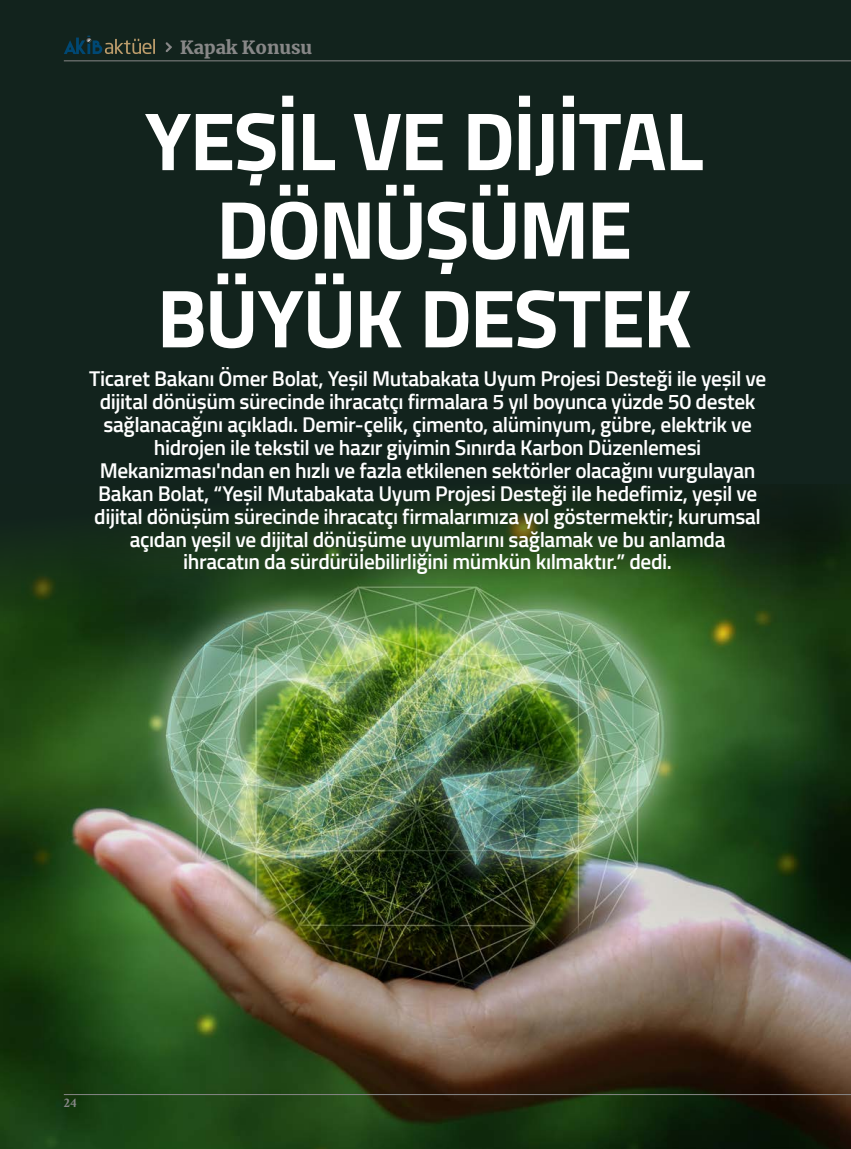
<style>
.page{position:relative;width:851px;height:1149px;background:#fff}
.page>*{position:absolute;margin:0;border:0;box-sizing:border-box;transform-origin:0 0}
.t1{font:700 82.5px/88.5px "Titillium Web";letter-spacing:-.03em;color:#fff;text-align:center}
.t2{font:600 21.3px/23px "Titillium Web";letter-spacing:-.02em;color:#fff;text-align:center}
.t3{font:900 18px "Merriweather";color:#878787}
.t4{font:700 13.5px "Crimson Text";color:#878787}
</style>
<div class="page">
<div style="left:0;top:0;width:850px;height:1148px;background:#12231d"></div>
<img style="left:0;top:497px;width:850px;height:651px">
<hr style="left:64px;top:60px;width:786px;height:1px;background:#878787">
<svg style="left:64px;top:36px;width:91px;height:18px"></svg>
<svg style="left:165px;top:42px;width:7px;height:10px"></svg>
<hr style="left:64px;top:1093px;width:786px;height:1px;background:#878787">
<p class="t3" style="left:180px;top:35px;width:133px">Kapak Konusu</p>
<h1 class="t1" style="left:145px;top:93px;width:560px">YEŞİL VE DİJİTAL<br>DÖNÜŞÜME<br>BÜYÜK DESTEK</h1>
<p class="t2" style="left:89px;top:365px;width:678px">Ticaret Bakanı Ömer Bolat, Yeşil Mutabakata Uyum Projesi Desteği ile yeşil ve dijital dönüşüm sürecinde ihracatçı firmalara 5 yıl boyunca yüzde 50 destek sağlanacağını açıkladı. Demir-çelik, çimento, alüminyum, gübre, elektrik ve hidrojen ile tekstil ve hazır giyimin Sınırda Karbon Düzenlemesi Mekanizması'ndan en hızlı ve fazla etkilenen sektörler olacağını vurgulayan Bakan Bolat, “Yeşil Mutabakata Uyum Projesi Desteği ile hedefimiz, yeşil ve dijital dönüşüm sürecinde ihracatçı firmalarımıza yol göstermektir; kurumsal açıdan yeşil ve dijital dönüşüme uyumlarını sağlamak ve bu anlamda ihracatın da sürdürülebilirliğini mümkün kılmaktır.” dedi.</p>
<p class="t4" style="left:64px;top:1094px;width:14px">24</p>
</div>
